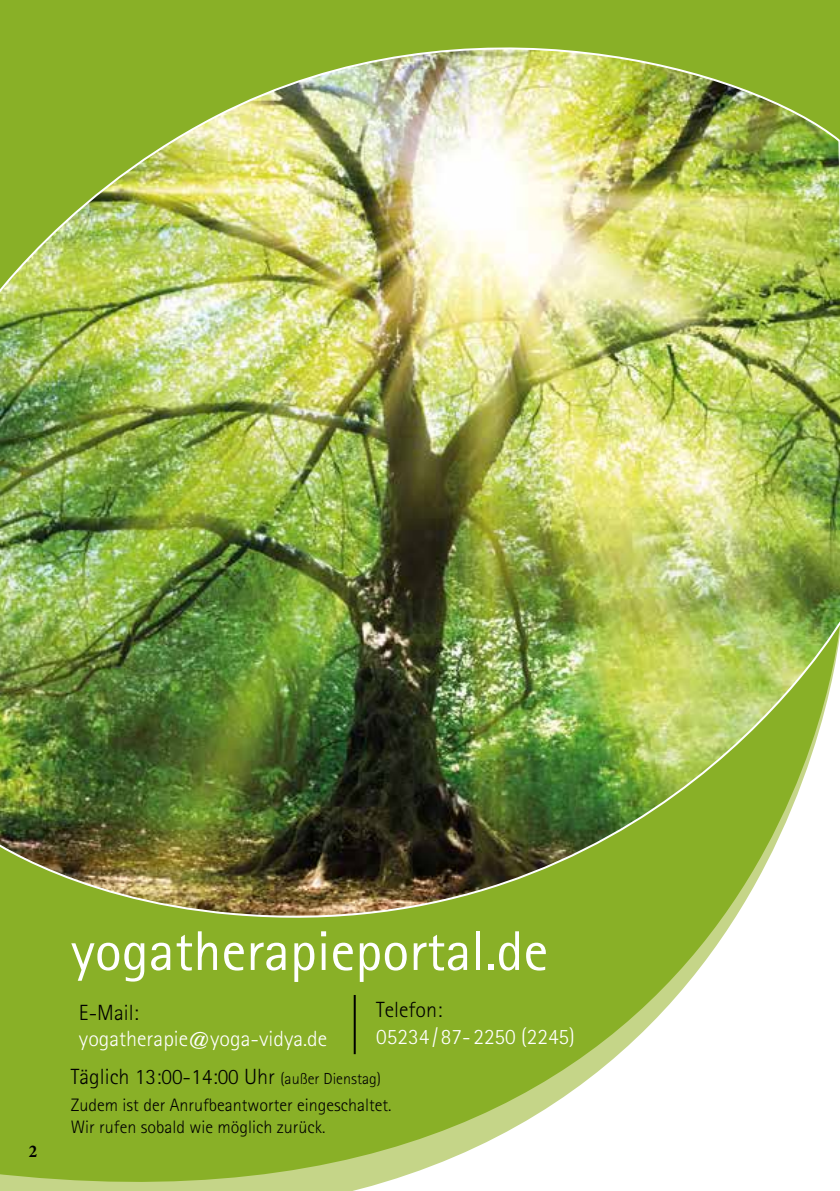
<style>
.page{position:relative;width:840px;height:1191px;background:#fff}
.page>*{position:absolute;margin:0;border:0;box-sizing:border-box;transform-origin:0 0}
.t1{font:56px "Agfa Rotis Sans Serif";color:#fff}
.t2{font:300 22px/40px "Agfa Rotis Sans Serif";color:#000}
.t3{font:300 22px "Agfa Rotis Sans Serif";color:#fff}
.t4{font:300 18px/21.6px "Agfa Rotis Sans Serif";color:#000}
.t5{font:700 condensed 18px "Minion Pro";color:#000}
.s1{color:#fff}
.s2{font-size:16px}
</style>
<div class="page">
<svg style="left:0;top:952px;width:712px;height:239px;fill:#89b027"></svg>
<img style="left:0;top:0;width:839px;height:952px">
<hr style="left:353px;top:995px;width:2px;height:59px;background:#000">
<p class="t5" style="left:29px;top:1138px;width:10px">2</p>
<h1 class="t1" style="left:71px;top:918px;width:478px">yogatherapieportal.de</h1>
<p class="t2" style="left:79px;top:992px;width:61px">E-Mail:</p>
<p class="t3" style="left:79px;top:1026px;width:250px">yogatherapie@yoga-vidya.de</p>
<p class="t2" style="left:376px;top:990px;width:67px">Telefon:</p>
<p class="t2" style="left:71px;top:1016px;width:505px;text-indent:305px"><span class="s1">05234 / 87- 2250 (2245)<br></span>Täglich 13:00-14:00 Uhr <span class="s2">(außer Dienstag)</span></p>
<p class="t4" style="left:71px;top:1094px;width:322px">Zudem ist der Anrufbeantworter eingeschaltet.<br>Wir rufen sobald wie möglich zurück.</p>
</div>
